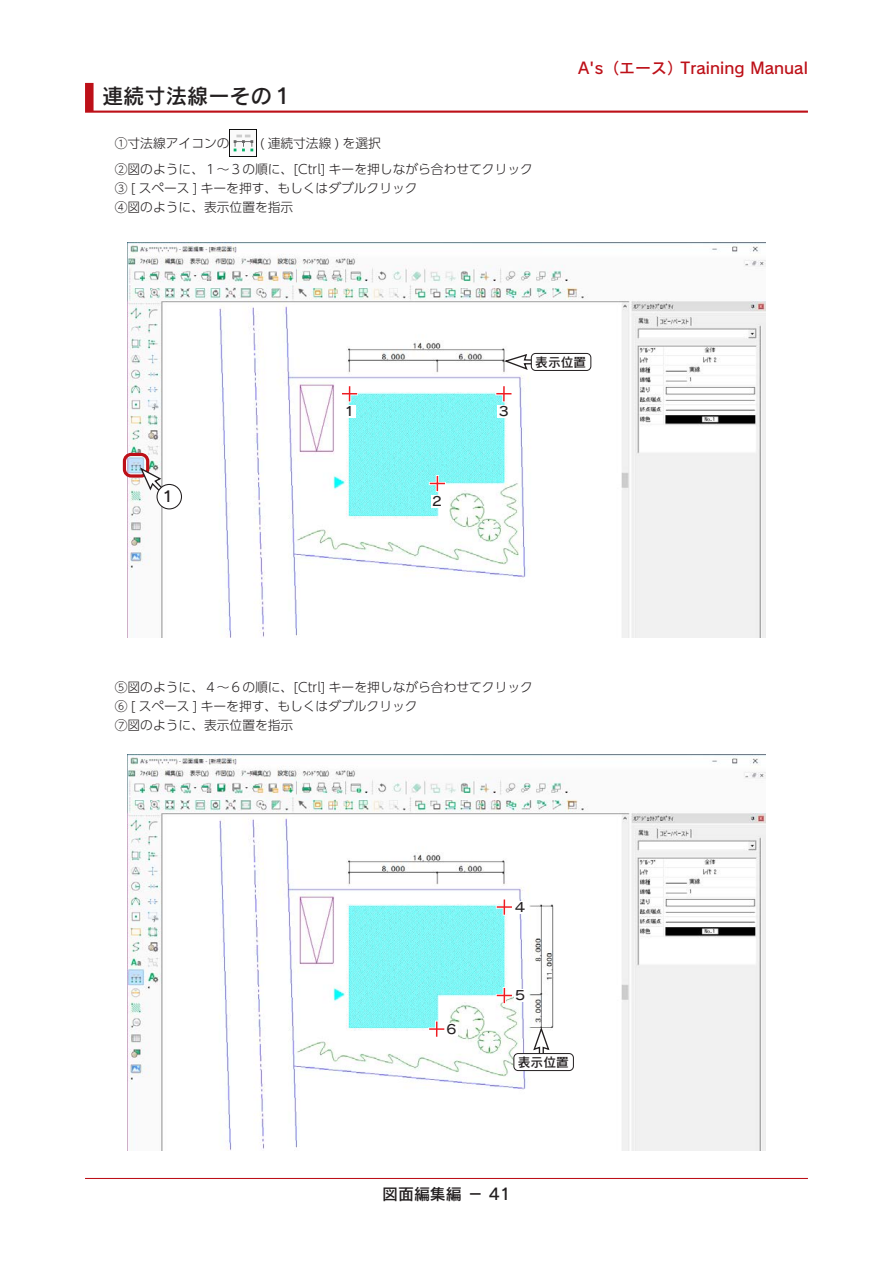
<style>
.page{position:relative;width:893px;height:1263px;background:#fff}
.page>*{position:absolute;margin:0;border:0;box-sizing:border-box;transform-origin:0 0}
.中見出し{font:21.3px "Rodin Pro N DB";color:#231f20}
.t1{font:15.9px "Rodin Pro N DB";color:#bd1018}
.t2{font:15.9px "Rodin Pro N DB";color:#231f20}
.本文{font:14.85px "Rodin Pro N DB";color:#231f20}
.操作{font:300 12.75px "UD Shin Go Pr 6 N";color:#231f20}
.本文太字{font:12.75px "Rodin Pro N DB";color:#231f20}
</style>
<div class="page">
<hr style="left:85px;top:1178px;width:723px;height:1px;background:#bd1018">
<img style="left:128px;top:755px;width:637px;height:395px">
<div style="left:85px;top:83px;width:723px;height:30px;background:#bd1018"></div>
<div style="left:94px;top:81px;width:718px;height:30px;background:#fff"></div>
<img style="left:230px;top:129px;width:27px;height:27px">
<img style="left:128px;top:242px;width:637px;height:396px">
<div style="left:343px;top:405px;width:13px;height:13px;background:#fff"></div>
<div style="left:431px;top:495px;width:13px;height:13px;background:#fff"></div>
<div style="left:497px;top:405px;width:13px;height:13px;background:#fff"></div>
<div style="left:514px;top:989px;width:12px;height:13px;background:#fff"></div>
<div style="left:445px;top:1023px;width:13px;height:12px;background:#fff"></div>
<div style="left:514px;top:901px;width:12px;height:12px;background:#fff"></div>
<div style="left:123px;top:453px;width:26px;height:25px;border:3px solid #bd1018;border-radius:7px"></div>
<svg style="left:138px;top:466px;width:26px;height:26px"></svg>
<div style="left:157px;top:484px;width:24px;height:25px;background:#fff;border-radius:50%"></div>
<div style="left:156px;top:484px;width:26px;height:25px;border:1px solid #231f20;border-radius:50%"></div>
<hr style="left:348px;top:385px;width:3px;height:17px;background:#fff">
<hr style="left:341px;top:392px;width:17px;height:3px;background:#fff">
<svg style="left:342px;top:386px;width:15px;height:15px"></svg>
<hr style="left:436px;top:475px;width:3px;height:17px;background:#fff">
<hr style="left:429px;top:482px;width:17px;height:3px;background:#fff">
<svg style="left:430px;top:476px;width:15px;height:15px"></svg>
<hr style="left:502px;top:385px;width:3px;height:17px;background:#fff">
<hr style="left:495px;top:392px;width:17px;height:3px;background:#fff">
<svg style="left:496px;top:386px;width:15px;height:15px"></svg>
<svg style="left:502px;top:353px;width:31px;height:18px"></svg>
<div style="left:531px;top:353px;width:60px;height:17px;background:#fff;border-radius:4px"></div>
<div style="left:531px;top:353px;width:60px;height:18px;border:1px solid #231f20;border-radius:4px"></div>
<hr style="left:503px;top:898px;width:3px;height:17px;background:#fff">
<svg style="left:497px;top:899px;width:15px;height:16px"></svg>
<hr style="left:503px;top:987px;width:3px;height:17px;background:#fff">
<hr style="left:496px;top:994px;width:17px;height:3px;background:#fff">
<svg style="left:497px;top:988px;width:15px;height:15px"></svg>
<hr style="left:435px;top:1020px;width:3px;height:17px;background:#fff">
<svg style="left:429px;top:1021px;width:15px;height:16px"></svg>
<svg style="left:532px;top:1027px;width:18px;height:26px"></svg>
<div style="left:514px;top:1053px;width:59px;height:17px;background:#fff;border-radius:4px"></div>
<div style="left:514px;top:1053px;width:60px;height:18px;border:1px solid #231f20;border-radius:4px"></div>
<p class="中見出し" style="left:102px;top:82px;width:193px">連続寸法線ーその１</p>
<p class="操作" style="left:115px;top:132px;width:116px">①寸法線アイコンの</p>
<p class="操作" style="left:260px;top:132px;width:123px">( 連続寸法線 ) を選択</p>
<p class="操作" style="left:115px;top:159px;width:420px">②図のように、１～３の順に、[Ctrl] キーを押しながら合わせてクリック</p>
<p class="操作" style="left:115px;top:178px;width:304px">③ [ スペース ] キーを押す、もしくはダブルクリック</p>
<p class="操作" style="left:115px;top:197px;width:180px">④図のように、表示位置を指示</p>
<p class="t1" style="left:578px;top:57px;width:231px">A's（エース）Training Manual</p>
<p class="本文" style="left:161px;top:487px;width:16px">１</p>
<p class="本文太字" style="left:343px;top:403px;width:14px">１</p>
<p class="本文太字" style="left:431px;top:493px;width:14px">２</p>
<p class="本文太字" style="left:497px;top:403px;width:14px">３</p>
<p class="本文太字" style="left:535px;top:354px;width:53px">表示位置</p>
<p class="操作" style="left:115px;top:676px;width:420px">⑤図のように、４～６の順に、[Ctrl] キーを押しながら合わせてクリック</p>
<p class="操作" style="left:115px;top:696px;width:304px">⑥ [ スペース ] キーを押す、もしくはダブルクリック</p>
<p class="操作" style="left:115px;top:715px;width:180px">⑦図のように、表示位置を指示</p>
<p class="本文太字" style="left:514px;top:899px;width:14px">４</p>
<p class="本文太字" style="left:445px;top:1021px;width:14px">６</p>
<p class="本文太字" style="left:514px;top:987px;width:14px">５</p>
<p class="本文太字" style="left:518px;top:1054px;width:53px">表示位置</p>
<p class="t2" style="left:382px;top:1184px;width:130px">図面編集編 － 41</p>
</div>
